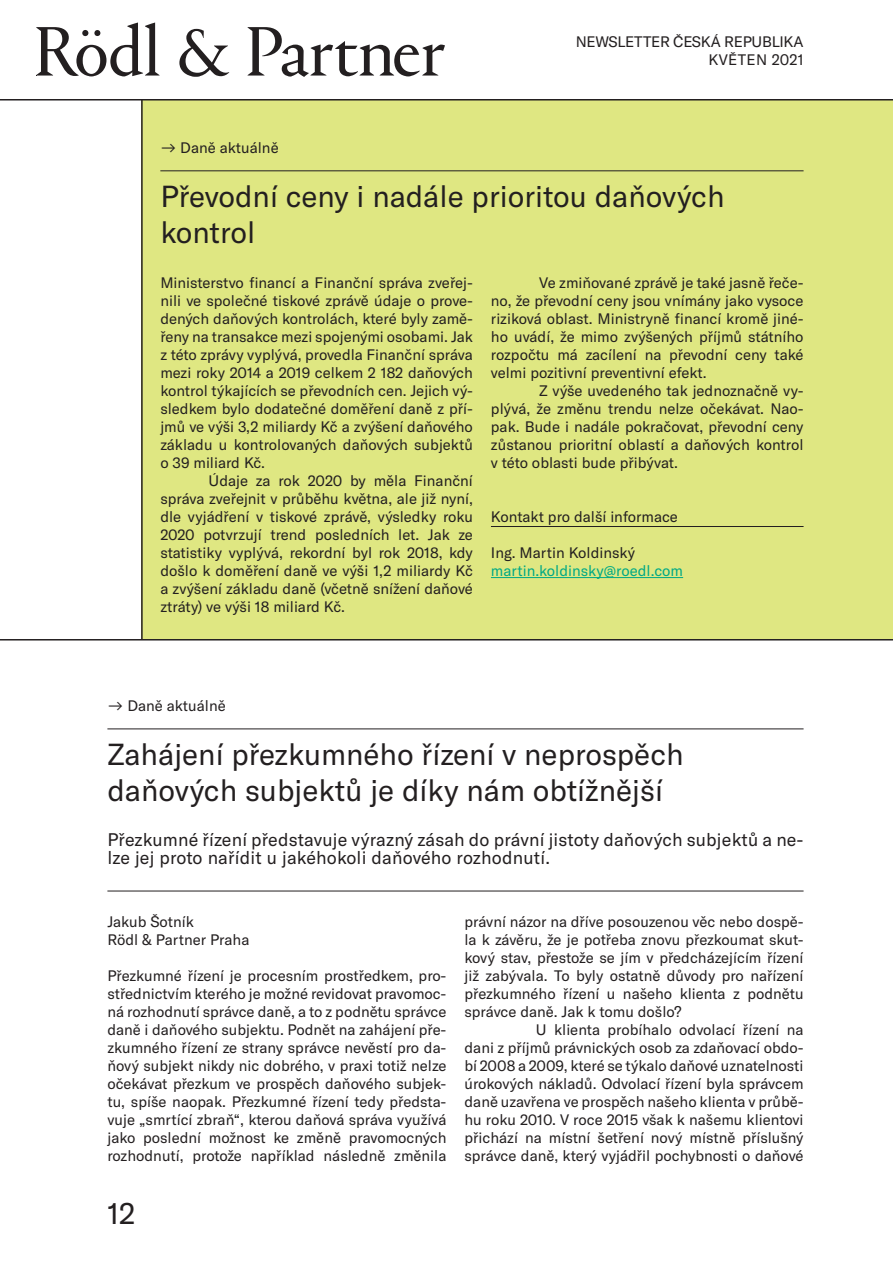
<style>
.page{position:relative;width:893px;height:1263px;background:#fff}
.page>*{position:absolute;margin:0;border:0;box-sizing:border-box;transform-origin:0 0}
.t1{font:30px/36px "GT America";color:#231f20}
.t2{font:18px/18px "GT America";letter-spacing:.01em;color:#231f20}
.t3{font:15px/18px "GT America";color:#231f20;text-align:justify}
.t4{font:15px "GT America";color:#00a985}
</style>
<div class="page">
<div style="left:142px;top:100px;width:751px;height:539px;background:#dfe782"></div>
<hr style="left:141px;top:99px;width:2px;height:540px;background:#231f20">
<hr style="left:0;top:639px;width:893px;height:1px;background:#231f20">
<hr style="left:160px;top:171px;width:644px;height:1px;background:#231f20">
<hr style="left:491px;top:526px;width:313px;height:1px;background:#231f20">
<hr style="left:491px;top:577px;width:192px;height:1px;background:#00a985">
<hr style="left:0;top:99px;width:893px;height:1px;background:#231f20">
<hr style="left:107px;top:729px;width:697px;height:1px;background:#231f20">
<hr style="left:107px;top:891px;width:697px;height:1px;background:#231f20">
<svg style="left:36px;top:23px;width:409px;height:54px"></svg>
<p class="t3" style="left:576px;top:32px;width:11px">NEWSLETTER</p>
<p class="t3" style="left:673px;top:32px;width:132px;text-align:right">česká republi ka květen 2021</p>
<p class="t3" style="left:160px;top:139px;width:120px">→ Daně aktuálně</p>
<h1 class="t1" style="left:160px;top:178px;width:566px">Převodní ceny i nadále prioritou daňových kontrol</h1>
<p class="t3" style="left:160px;top:274px;width:314px">Ministerstvo financí a Finanční správa zveřej&shy;nili ve společné tiskové zprávě údaje o prove&shy;dených daňových kontrolách, které byly zamě&shy;řeny na transakce mezi spojenými osobami. Jak z této zprávy vyplývá, provedla Finanční správa mezi roky 2014 a 2019 celkem 2 182 daňových kontrol týkajících se převodních cen. Jejich vý&shy;sledkem bylo dodatečné doměření daně z pří&shy;jmů ve výši 3,2 miliardy Kč a zvýšení daňového základu u kontrolovaných daňových subjektů o 39 miliard Kč.</p>
<p class="t3" style="left:160px;top:472px;width:314px;text-indent:48px">Údaje za rok 2020 by měla Finanční správa zveřejnit v průběhu května, ale již nyní, dle vyjádření v tiskové zprávě, výsledky roku 2020 potvrzují trend posledních let. Jak ze statistiky vyplývá, rekordní byl rok 2018, kdy došlo k doměření daně ve výši 1,2 miliardy Kč a zvýšení základu daně (včetně snížení daňové ztráty) ve výši 18 miliard Kč.</p>
<p class="t3" style="left:491px;top:274px;width:314px;text-indent:48px">Ve zmiňované zprávě je také jasně řeče&shy;no, že převodní ceny jsou vnímány jako vysoce riziková oblast. Ministryně financí kromě jiné&shy;ho uvádí, že mimo zvýšených příjmů státního rozpočtu má zacílení na převodní ceny také velmi pozitivní preventivní efekt.</p>
<p class="t3" style="left:491px;top:382px;width:314px;text-indent:48px">Z výše uvedeného tak jednoznačně vy&shy;plývá, že změnu trendu nelze očekávat. N ao&shy;pak. Bude i nadále pokračovat, převodní ceny zůstanou prioritní oblastí a daňových kontrol v této oblasti bude přibývat.</p>
<p class="t3" style="left:491px;top:508px;width:189px">Kontakt pro další informace</p>
<p class="t3" style="left:491px;top:544px;width:146px">Ing. Martin Koldinský</p>
<p class="t4" style="left:491px;top:562px;width:194px">martin.koldinsky@roedl.com</p>
<p class="t3" style="left:107px;top:697px;width:120px">→ Daně aktuálně</p>
<h1 class="t1" style="left:107px;top:736px;width:578px">Zahájení přezkumného řízení v neprospěch daňových subjektů je díky nám obtížnější</h1>
<p class="t2" style="left:107px;top:831px;width:698px">Přezkumné řízení představuje výrazný zásah do právní jistoty daňových subjektů a ne&shy;lze jej proto nařídit u jakéhokoli daňového rozhodnutí.</p>
<p class="t3" style="left:107px;top:913px;width:143px">Jakub Šotník<br>Rödl &amp; Partner Praha</p>
<p class="t3" style="left:107px;top:967px;width:341px">Přezkumné řízení je procesním prostředkem, pro&shy;střednictvím kterého je možné revidovat pravomoc&shy;ná rozhodnutí správce daně, a to z podnětu správce daně i daňového subjektu. Podnět na zahájení pře&shy;zkumného řízení ze strany správce nevěstí pro da&shy;ňový subjekt nikdy nic dobrého, v praxi totiž nelze očekávat přezkum ve prospěch daňového subjek&shy;tu, spíše naopak. Přezkumné řízení tedy předsta&shy;vuje „smrtící zbraň“, kterou daňová správa využívá jako poslední možnost ke změně pravomocných rozhodnutí, protože například následně změnila</p>
<h1 class="t1" style="left:107px;top:1195px;width:30px">12</h1>
<p class="t3" style="left:464px;top:913px;width:341px">právní názor na dříve posouzenou věc nebo dospě-</p>
<p class="t3" style="left:464px;top:931px;width:341px">la k závěru, že je potřeba znovu přezkoumat skut-</p>
<p class="t3" style="left:464px;top:949px;width:341px">kový stav, přestože se jím v předcházejícím řízení</p>
<p class="t3" style="left:464px;top:967px;width:341px">již zabývala. To byly ostatně důvody pro nařízení</p>
<p class="t3" style="left:464px;top:985px;width:341px">přezkumného řízení u našeho klienta z podnětu</p>
<p class="t3" style="left:464px;top:1003px;width:218px">správce daně. Jak k tomu došlo?</p>
<p class="t3" style="left:554px;top:1021px;width:251px">klienta probíhalo odvolací řízení na</p>
<p class="t3" style="left:464px;top:1039px;width:341px">dani z příjmů právnických osob za zdaňovací obdo-</p>
<p class="t3" style="left:464px;top:1057px;width:341px">bí 2008 a 2009, které se týkalo daňové uznatelnosti</p>
<p class="t3" style="left:464px;top:1075px;width:341px">úrokových nákladů. Odvolací řízení byla správcem</p>
<p class="t3" style="left:464px;top:1093px;width:341px">daně uzavřena ve prospěch našeho klienta v průbě-</p>
<p class="t3" style="left:464px;top:1111px;width:341px">hu roku 2010. V roce 2015 však k našemu klientovi</p>
<p class="t3" style="left:464px;top:1129px;width:341px">přichází na místní šetření nový místně příslušný</p>
<p class="t3" style="left:464px;top:1147px;width:341px">správce daně, který vyjádřil pochybnosti o daňové</p>
</div>
